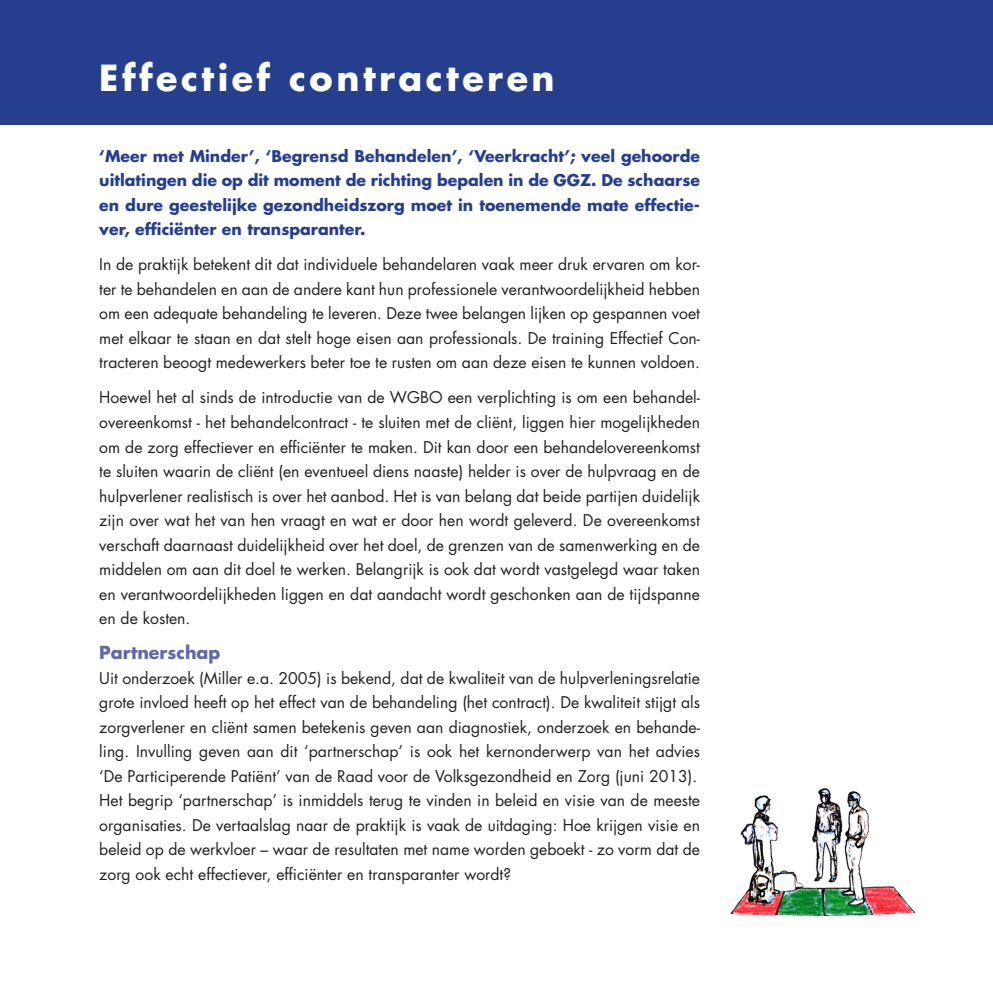
<style>
.page{position:relative;width:993px;height:993px;background:#fff}
.page>*{position:absolute;margin:0;border:0;box-sizing:border-box;transform-origin:0 0}
.t1{font:700 35px "Futura CE";letter-spacing:.1em;color:#fff}
.t2{font:700 17.5px "Futura CE";color:#6168a7}
.t3{font:15.75px/24.5px "Futura";color:#231f20;text-align:justify}
.t4{font:700 15.75px/24.5px "Futura CE";color:#253f8e;text-align:justify}
</style>
<div class="page">
<div style="left:0;top:0;width:992px;height:124px;background:#253f8e"></div>
<img style="left:730px;top:788px;width:186px;height:129px">
<h1 class="t1" style="left:99px;top:52px;width:456px">Effectief contracteren</h1>
<p class="t4" style="left:99px;top:143px;width:602px">‘Meer met Minder’, ‘Begrensd Behandelen’, ‘Veerkracht’; veel gehoorde uitlatingen die op dit moment de richting bepalen in de GGZ. De schaarse en dure geestelijke gezondheidszorg moet in toenemende mate effectie&shy;ver, efficiënter en transparanter.</p>
<p class="t3" style="left:99px;top:252px;width:602px">In de praktijk betekent dit dat individuele behandelaren vaak meer druk ervaren om kor&shy;ter te behandelen en aan de andere kant hun professionele verantwoordelijkheid hebben om een adequate behandeling te leveren. Deze twee belangen lijken op gespannen voet met elkaar te staan en dat stelt hoge eisen aan professionals. De training Effectief Con&shy;tracteren beoogt medewerkers beter toe te rusten om aan deze eisen te kunnen voldoen.</p>
<p class="t3" style="left:99px;top:385px;width:602px">Hoewel het al sinds de introductie van de WGBO een verplichting is om een behandel&shy;overeenkomst - het behandelcontract - te sluiten met de cliënt, liggen hier mogelijkheden om de zorg effectiever en efficiënter te maken. Dit kan door een behandelovereenkomst te sluiten waarin de cliënt (en eventueel diens naaste) helder is over de hulpvraag en de hulpverlener realistisch is over het aanbod. Het is van belang dat beide partijen duidelijk zijn over wat het van hen vraagt en wat er door hen wordt geleverd. De overeenkomst verschaft daarnaast duidelijkheid over het doel, de grenzen van de samenwerking en de middelen om aan dit doel te werken. Belangrijk is ook dat wordt vastgelegd waar taken en verantwoordelijkheden liggen en dat aandacht wordt geschonken aan de tijdspanne en de kosten.</p>
<p class="t2" style="left:99px;top:639px;width:123px">Partnerschap</p>
<p class="t3" style="left:99px;top:665px;width:602px;text-align:left">Uit onderzoek (Miller e.a. 2005) is bekend, dat de kwaliteit van de hulpverleningsrelatie grote invloed heeft op het effect van de behandeling (het contract). De kwaliteit stijgt als zorgverlener en cliënt samen betekenis geven aan diagnostiek, onderzoek en behande&shy;ling. Invulling geven aan dit ‘partnerschap’ is ook het kernonderwerp van het advies ‘De Participerende Patiënt’ van de Raad voor de Volksgezondheid en Zorg (juni 2013).<br>Het begrip ‘partnerschap’ is inmiddels terug te vinden in beleid en visie van de meeste organisaties. De vertaalslag naar de praktijk is vaak de uitdaging: Hoe krijgen visie en beleid op de werkvloer – waar de resultaten met name worden geboekt - zo vorm dat de zorg ook echt effectiever, efficiënter en transparanter wordt?</p>
</div>
